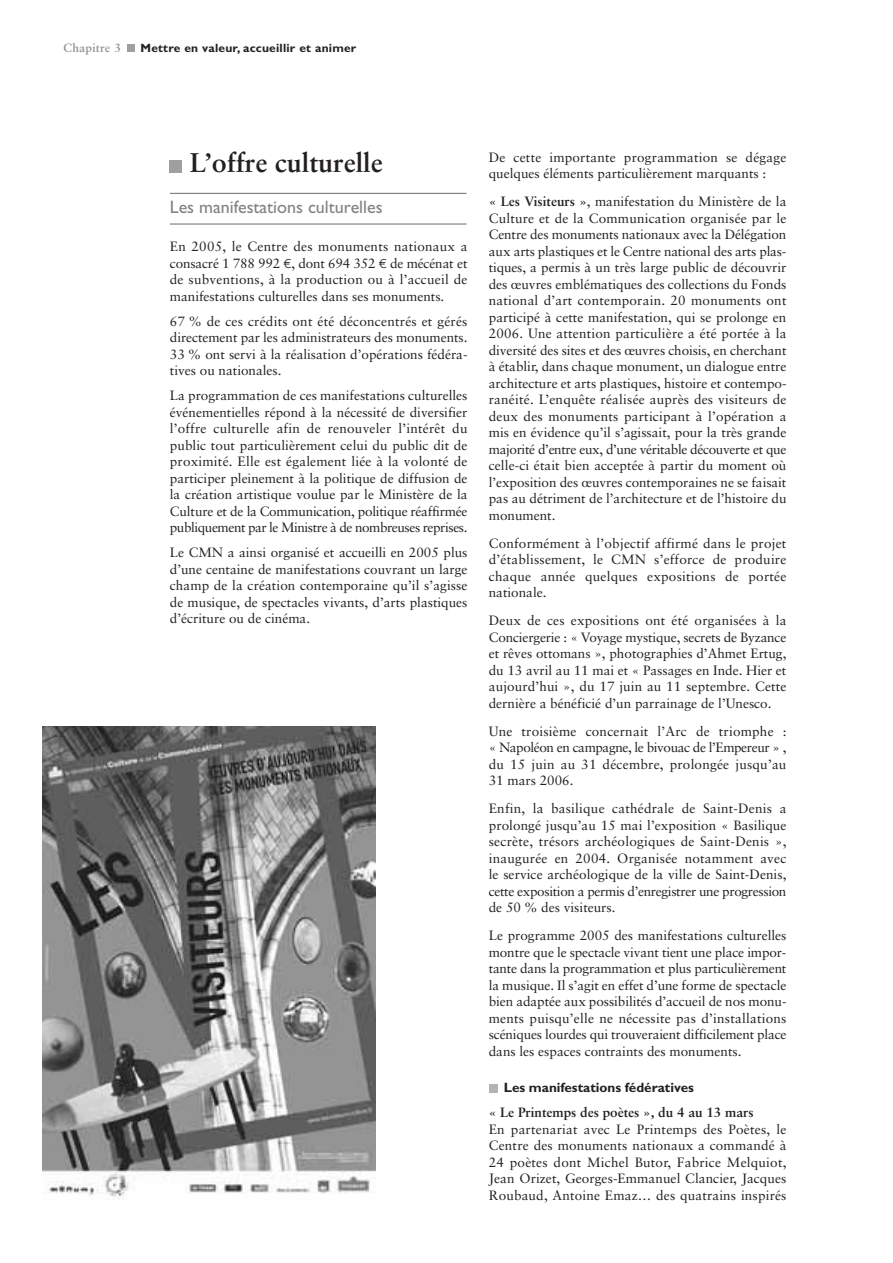
<style>
.page{position:relative;width:893px;height:1263px;background:#fff}
.page>*{position:absolute;margin:0;border:0;box-sizing:border-box;transform-origin:0 0}
.t1{font:700 27px "Sabon";color:#231f20}
.t2{font:18px "Gill Sans";color:#808285}
.t3{font:13.5px/16.5px "Sabon";color:#231f20;text-align:justify}
.t4{font:700 13.5px "Sabon";color:#231f20}
.t5{font:700 13.5px "Gill Sans";color:#231f20}
.t6{font:700 12px "Gill Sans";letter-spacing:.015em;color:#231f20}
.t7{font:700 12px "Sabon";letter-spacing:.015em;color:#939598}
.s1{font-family:"Euro Sans ITCTT"}
.s2{font-weight:700}
</style>
<div class="page">
<hr style="left:170px;top:223px;width:296px;height:2px;background:#808285">
<hr style="left:170px;top:193px;width:296px;height:1px;background:#808285">
<div style="left:170px;top:160px;width:12px;height:12px;background:#9d9fa1"></div>
<img style="left:42px;top:726px;width:334px;height:474px">
<div style="left:489px;top:1084px;width:8px;height:8px;background:#b2b4b6"></div>
<div style="left:127px;top:45px;width:7px;height:7px;background:#9d9fa1"></div>
<p class="t7" style="left:64px;top:43px;width:59px">Chapitre 3</p>
<p class="t6" style="left:141px;top:44px;width:217px">Mettre en valeur, accueillir et animer</p>
<h1 class="t1" style="left:190px;top:152px;width:194px">L’offre culturelle</h1>
<h2 class="t2" style="left:170px;top:201px;width:214px">Les manifestations culturelles</h2>
<p class="t3" style="left:170px;top:239px;width:299px">En 2005, le Centre des monuments nationaux a consacré 1 788 992 <span class="s1">e</span>, dont 694 352 <span class="s1">e</span> de mécénat et de subventions, à la production ou à l’accueil de manifestations culturelles dans ses monuments.</p>
<p class="t3" style="left:170px;top:314px;width:299px">67 % de ces crédits ont été déconcentrés et gérés directement par les administrateurs des monuments.<br>33 % ont servi à la réalisation d’opérations fédéra&shy;tives ou nationales.</p>
<p class="t3" style="left:170px;top:388px;width:299px">La programmation de ces manifestations culturelles événementielles répond à la nécessité de diversifier l’offre culturelle afin de renouveler l’intérêt du public tout particulièrement celui du public dit de proximité. Elle est également liée à la volonté de participer pleinement à la politique de diffusion de la création artistique voulue par le Ministère de la Culture et de la Communication, politique réaffirmée publiquement par le Ministre à de nombreuses reprises.</p>
<p class="t3" style="left:170px;top:545px;width:299px">Le CMN a ainsi organisé et accueilli en 2005 plus d’une centaine de manifestations couvrant un large champ de la création contemporaine qu’il s’agisse de musique, de spectacles vivants, d’arts plastiques d’écriture ou de cinéma.</p>
<p class="t3" style="left:489px;top:150px;width:299px">De cette importante programmation se dégage quelques éléments particulièrement marquants :</p>
<p class="t3" style="left:489px;top:195px;width:299px"><span class="s2">« Les Visiteurs »</span>, manifestation du Ministère de la Culture et de la Communication organisée par le Centre des monuments nationaux avec la Délégation aux arts plastiques et le Centre national des arts plas&shy;tiques, a permis à un très large public de découvrir des œuvres emblématiques des collections du Fonds national d’art contemporain. 20 monuments ont participé à cette manifestation, qui se prolonge en 2006. Une attention particulière a été portée à la diversité des sites et des œuvres choisis, en cherchant à établir, dans chaque monument, un dialogue entre architecture et arts plastiques, histoire et contempo&shy;ranéité. L’enquête réalisée auprès des visiteurs de deux des monuments participant à l’opération a mis en évidence qu’il s’agissait, pour la très grande majorité d’entre eux, d’une véritable découverte et que celle-ci était bien acceptée à partir du moment où l’exposition des œuvres contemporaines ne se faisait pas au détriment de l’architecture et de l’histoire du monument.</p>
<p class="t3" style="left:489px;top:536px;width:299px">Conformément à l’objectif affirmé dans le projet d’établissement, le CMN s’efforce de produire chaque année quelques expositions de portée nationale.</p>
<p class="t3" style="left:489px;top:614px;width:299px">Deux de ces expositions ont été organisées à la Conciergerie : « Voyage mystique, secrets de Byzance et rêves ottomans », photographies d’Ahmet Ertug, du 13 avril au 11 mai et « Passages en Inde. Hier et aujourd’hui », du 17 juin au 11 septembre. Cette dernière a bénéficié d’un parrainage de l’Unesco.</p>
<p class="t3" style="left:489px;top:724px;width:299px">Une troisième concernait l’Arc de triomphe : « Napoléon en campagne, le bivouac de l’Empereur » , du 15 juin au 31 décembre, prolongée jusqu’au 31 mars 2006.</p>
<p class="t3" style="left:489px;top:802px;width:299px">Enfin, la basilique cathédrale de Saint-Denis a prolongé jusqu’au 15 mai l’exposition « Basilique secrète, trésors archéologiques de Saint-Denis », inaugurée en 2004. Organisée notamment avec le service archéologique de la ville de Saint-Denis, cette exposition a permis d’enregistrer une progression de 50 % des visiteurs.</p>
<p class="t3" style="left:489px;top:928px;width:299px">Le programme 2005 des manifestations culturelles montre que le spectacle vivant tient une place impor&shy;tante dans la programmation et plus particulièrement la musique. Il s’agit en effet d’une forme de spectacle bien adaptée aux possibilités d’accueil de nos monu&shy;ments puisqu’elle ne nécessite pas d’installations scéniques lourdes qui trouveraient difficilement place dans les espaces contraints des monuments.</p>
<p class="t5" style="left:504px;top:1083px;width:192px">Les manifestations fédératives</p>
<p class="t4" style="left:489px;top:1107px;width:266px">« Le Printemps des poètes », du 4 au 13 mars</p>
<p class="t3" style="left:489px;top:1122px;width:299px">En partenariat avec Le Printemps des Poètes, le Centre des monuments nationaux a commandé à 24 poètes dont Michel Butor, Fabrice Melquiot, Jean Orizet, Georges-Emmanuel Clancier, Jacques Roubaud, Antoine Emaz… des quatrains inspirés</p>
</div>
